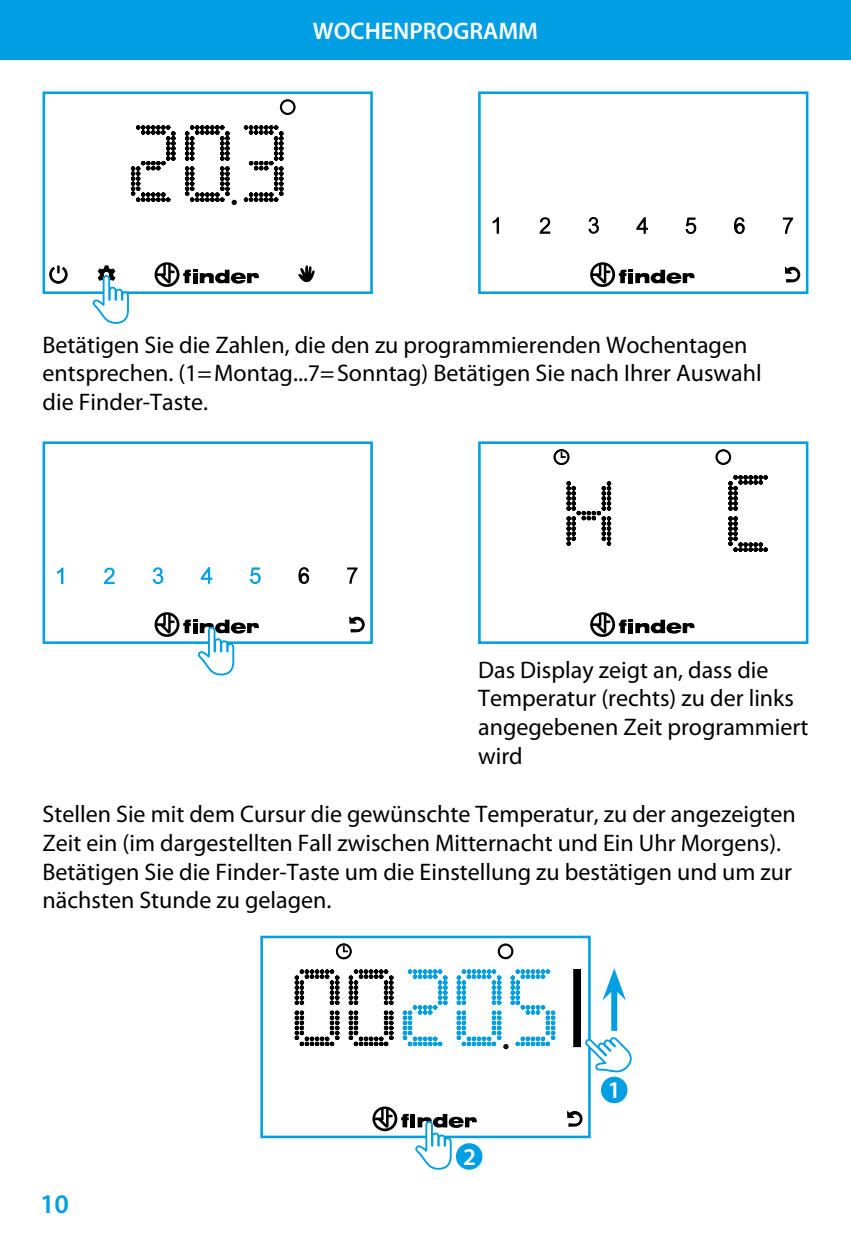
<style>
.page{position:relative;width:851px;height:1234px;background:#fff}
.page>*{position:absolute;margin:0;border:0;box-sizing:border-box;transform-origin:0 0}
.t1{font:600 27px "Myriad Pro";color:#009fe3}
.t2{font:24px/28.8px "Myriad Pro";color:#000}
.t3{font:600 24px "Myriad Pro";color:#fff}
</style>
<div class="page">
<div style="left:0;top:0;width:850px;height:60px;background:#009fe3"></div>
<svg style="left:298px;top:265px;width:17px;height:17px"></svg>
<svg style="left:154px;top:262px;width:105px;height:25px"></svg>
<svg style="left:49px;top:266px;width:19px;height:18px"></svg>
<svg style="left:280px;top:99px;width:15px;height:16px"></svg>
<div style="left:281px;top:101px;width:13px;height:13px;background:#fff;border:1px solid #000;border-radius:50%"></div>
<svg style="left:131px;top:125px;width:45px;height:77px"></svg>
<svg style="left:244px;top:125px;width:39px;height:77px"></svg>
<svg style="left:185px;top:125px;width:51px;height:80px"></svg>
<div style="left:43px;top:91px;width:330px;height:203px;border:3px solid #009fe3"></div>
<svg style="left:92px;top:265px;width:37px;height:59px"></svg>
<svg style="left:492px;top:217px;width:301px;height:17px"></svg>
<svg style="left:590px;top:262px;width:105px;height:25px"></svg>
<div style="left:736px;top:225px;width:6px;height:7px;background:#fff;border-radius:50%"></div>
<div style="left:736px;top:225px;width:7px;height:8px;border:1px solid #000;border-radius:50%"></div>
<svg style="left:784px;top:266px;width:16px;height:16px"></svg>
<div style="left:478px;top:91px;width:330px;height:203px;border:3px solid #009fe3"></div>
<svg style="left:298px;top:567px;width:59px;height:17px"></svg>
<div style="left:301px;top:575px;width:6px;height:7px;background:#fff;border-radius:50%"></div>
<div style="left:301px;top:574px;width:6px;height:8px;border:1px solid #000;border-radius:50%"></div>
<svg style="left:349px;top:616px;width:16px;height:16px"></svg>
<svg style="left:57px;top:567px;width:7px;height:17px"></svg>
<svg style="left:104px;top:567px;width:11px;height:17px"></svg>
<svg style="left:153px;top:567px;width:10px;height:17px"></svg>
<svg style="left:200px;top:567px;width:12px;height:16px"></svg>
<svg style="left:250px;top:567px;width:11px;height:17px"></svg>
<div style="left:43px;top:441px;width:330px;height:202px;border:3px solid #009fe3"></div>
<svg style="left:154px;top:612px;width:105px;height:63px"></svg>
<svg style="left:590px;top:612px;width:105px;height:25px"></svg>
<svg style="left:715px;top:449px;width:15px;height:15px"></svg>
<div style="left:716px;top:450px;width:13px;height:13px;background:#fff;border:1px solid #000;border-radius:50%"></div>
<svg style="left:553px;top:449px;width:16px;height:15px"></svg>
<svg style="left:554px;top:450px;width:14px;height:13px"></svg>
<svg style="left:560px;top:451px;width:5px;height:7px"></svg>
<svg style="left:566px;top:481px;width:45px;height:64px"></svg>
<svg style="left:728px;top:475px;width:39px;height:77px"></svg>
<div style="left:478px;top:441px;width:330px;height:202px;border:3px solid #009fe3"></div>
<div style="left:573px;top:969px;width:7px;height:77px;background:#000;border:1px solid #000"></div>
<svg style="left:567px;top:1110px;width:15px;height:16px"></svg>
<svg style="left:498px;top:943px;width:15px;height:15px"></svg>
<div style="left:499px;top:944px;width:13px;height:13px;background:#fff;border:1px solid #000;border-radius:50%"></div>
<svg style="left:336px;top:943px;width:15px;height:15px"></svg>
<svg style="left:337px;top:944px;width:13px;height:13px"></svg>
<svg style="left:343px;top:945px;width:5px;height:7px"></svg>
<svg style="left:294px;top:969px;width:45px;height:76px"></svg>
<svg style="left:348px;top:969px;width:45px;height:76px"></svg>
<svg style="left:402px;top:969px;width:45px;height:76px"></svg>
<svg style="left:456px;top:969px;width:99px;height:79px"></svg>
<div style="left:260px;top:935px;width:330px;height:202px;border:3px solid #009fe3"></div>
<svg style="left:585px;top:1035px;width:46px;height:38px"></svg>
<div style="left:611px;top:988px;width:6px;height:42px;background:#009fe3"></div>
<svg style="left:602px;top:968px;width:24px;height:32px"></svg>
<div style="left:601px;top:1076px;width:26px;height:26px;background:#009fe3;border-radius:50%"></div>
<svg style="left:372px;top:1106px;width:105px;height:63px"></svg>
<div style="left:456px;top:1142px;width:26px;height:27px;background:#009fe3;border-radius:50%"></div>
<p class="t3" style="left:313px;top:16px;width:227px">WOCHENPROGRAMM</p>
<p class="t2" style="left:43px;top:329px;width:720px">Betätigen Sie die Zahlen, die den zu programmierenden Wochentagen entsprechen. (1=Montag...7=Sonntag) Betätigen Sie nach Ihrer Auswahl die Finder-Taste.</p>
<p class="t2" style="left:478px;top:654px;width:332px">Das Display zeigt an, dass die<br>Temperatur (rechts) zu der links angegebenen Zeit programmiert wird</p>
<p class="t2" style="left:43px;top:798px;width:754px">Stellen Sie mit dem Cursur die gewünschte Temperatur, zu der angezeigten Zeit ein (im dargestellten Fall zwischen Mitternacht und Ein Uhr Morgens).<br>Betätigen Sie die Finder-Taste um die Einstellung zu bestätigen und um zur nächsten Stunde zu gelagen.</p>
<p class="t1" style="left:40px;top:1186px;width:30px">10</p>
<p class="t3" style="left:463px;top:1140px;width:14px">2</p>
<p class="t3" style="left:607px;top:1074px;width:14px">1</p>
</div>
